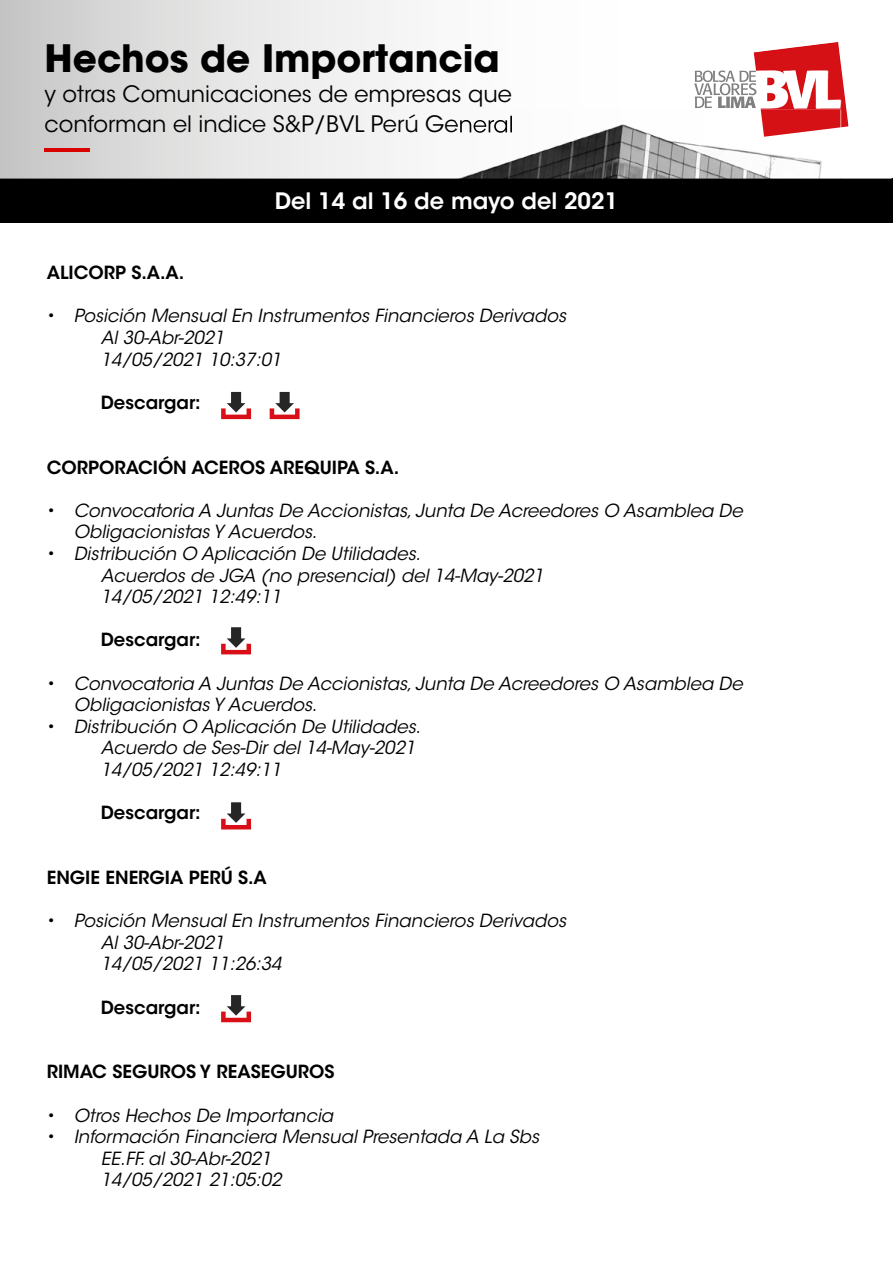
<style>
.page{position:relative;width:893px;height:1263px;background:#fff}
.page>*{position:absolute;margin:0;border:0;box-sizing:border-box;transform-origin:0 0}
.t1{font:700 37.5px "ITC Avant Garde Std";color:#000}
.t2{font:22.5px/30px "ITC Avant Garde Std";color:#000}
.t3{font:600 22.5px "ITC Avant Garde Std";color:#fff}
.t4{font:italic 18px/21.6px "ITC Avant Garde Std";color:#000}
.t5{font:600 18px "ITC Avant Garde Std";color:#000}
.s1{font-style:normal}
</style>
<div class="page">
<div style="left:0;top:179px;width:893px;height:44px;background:#000"></div>
<svg style="left:0;top:0;width:892px;height:179px"></svg>
<img style="left:754px;top:42px;width:94px;height:85px">
<svg style="left:694px;top:71px;width:62px;height:37px"></svg>
<img style="left:456px;top:109px;width:384px;height:70px">
<img style="left:456px;top:115px;width:56px;height:20px">
<img style="left:456px;top:116px;width:56px;height:17px">
<img style="left:761px;top:109px;width:79px;height:28px">
<hr style="left:45px;top:148px;width:45px;height:3px;background:#d90300">
<svg style="left:221px;top:392px;width:30px;height:27px"></svg>
<svg style="left:270px;top:392px;width:30px;height:27px"></svg>
<svg style="left:221px;top:627px;width:30px;height:27px"></svg>
<svg style="left:221px;top:802px;width:30px;height:27px"></svg>
<svg style="left:221px;top:995px;width:30px;height:27px"></svg>
<h1 class="t1" style="left:45px;top:34px;width:457px">Hechos de Importancia</h1>
<p class="t2" style="left:45px;top:80px;width:470px">y otras Comunicaciones de empresas que conforman el indice S&amp;P/BVL Perú General</p>
<p class="t3" style="left:275px;top:187px;width:345px">Del 14 al 16 de mayo del 2021</p>
<p class="t5" style="left:47px;top:261px;width:139px">ALICORP S.A.A.</p>
<p class="t4" style="left:101px;top:305px;width:467px;text-indent:-54px"><span class="s1">•</span> Posición Mensual En Instrumentos Financieros Derivados<br>Al 30-Abr-2021<br>14/05/2021 10:37:01</p>
<p class="t5" style="left:101px;top:391px;width:102px">Descargar:</p>
<p class="t5" style="left:47px;top:455px;width:354px">CORPORACIÓN ACEROS AREQUIPA S.A.</p>
<p class="t4" style="left:74px;top:500px;width:670px;text-indent:-27px"><span class="s1">•</span> Convocatoria A Juntas De Accionistas, Junta De Acreedores O Asamblea De<br>Obligacionistas Y Acuerdos.</p>
<p class="t4" style="left:101px;top:543px;width:445px;text-indent:-54px"><span class="s1">•</span> Distribución O Aplicación De Utilidades.<br>Acuerdos de JGA (no presencial) del 14-May-2021<br>14/05/2021 12:49:11</p>
<p class="t5" style="left:101px;top:628px;width:102px">Descargar:</p>
<p class="t4" style="left:74px;top:673px;width:670px;text-indent:-27px"><span class="s1">•</span> Convocatoria A Juntas De Accionistas, Junta De Acreedores O Asamblea De<br>Obligacionistas Y Acuerdos.</p>
<p class="t4" style="left:101px;top:716px;width:321px;text-indent:-54px"><span class="s1">•</span> Distribución O Aplicación De Utilidades.<br>Acuerdo de Ses-Dir del 14-May-2021<br>14/05/2021 12:49:11</p>
<p class="t5" style="left:101px;top:801px;width:102px">Descargar:</p>
<p class="t5" style="left:47px;top:866px;width:222px">ENGIE ENERGIA PERÚ S.A</p>
<p class="t4" style="left:101px;top:910px;width:467px;text-indent:-54px"><span class="s1">•</span> Posición Mensual En Instrumentos Financieros Derivados<br>Al 30-Abr-2021<br>14/05/2021 11:26:34</p>
<p class="t5" style="left:101px;top:995px;width:102px">Descargar:</p>
<p class="t5" style="left:47px;top:1060px;width:289px">RIMAC SEGUROS Y REASEGUROS</p>
<p class="t4" style="left:47px;top:1105px;width:288px"><span class="s1">•</span> Otros Hechos De Importancia</p>
<p class="t4" style="left:101px;top:1126px;width:440px;text-indent:-54px"><span class="s1">•</span> Información Financiera Mensual Presentada A La Sbs<br>EE.FF. al 30-Abr-2021<br>14/05/2021 21:05:02</p>
</div>
